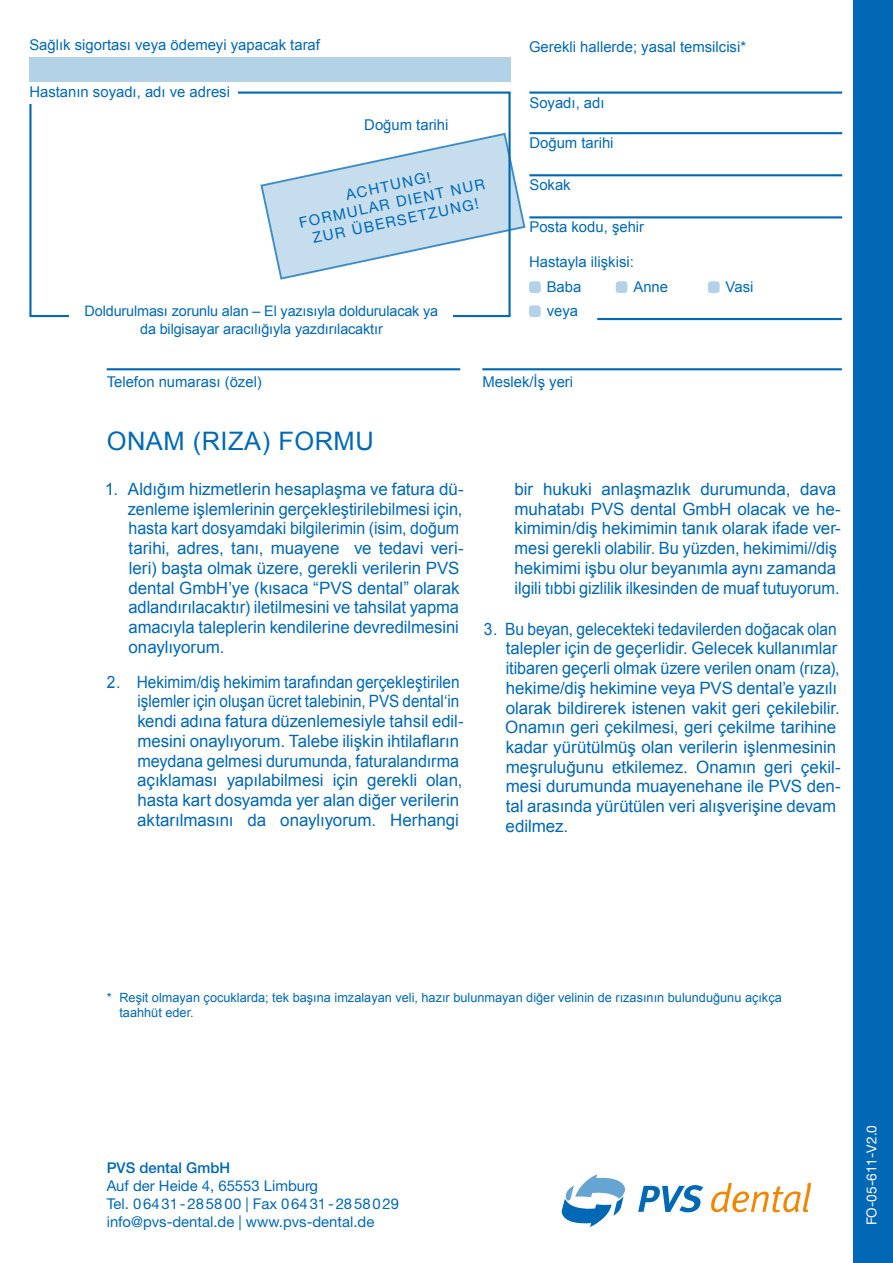
<style>
.page{position:relative;width:893px;height:1263px;background:#fff}
.page>*{position:absolute;margin:0;border:0;box-sizing:border-box;transform-origin:0 0}
.t1{font:25.5px "Arial";letter-spacing:.02em;color:#0068b4}
.t2{font:16.95px/19.8px "Arial";letter-spacing:-.005em;color:#0068b4}
.t3{font:16.95px/19.8px "Arial";letter-spacing:-.005em;color:#0068b4;scale:.92 1}
.t4{font:16.95px/19.8px "Arial";letter-spacing:-.005em;color:#0068b4;scale:.91 1}
.t5{font:14.85px "Arial";color:#0068b4}
.t6{font:14.85px/17.9px "Helvetica Neue LT Std";color:#0068b4;text-align:center}
.t7{font:500 14.85px "Helvetica Neue LT Std";color:#0068b4}
.t8{font:14.4px/17.2px "Arial";letter-spacing:-.01em;color:#0068b4;text-align:center}
.t9{font:13.8px "Helvetica Neue LT Std";color:#fff}
.t10{font:12.75px/15.3px "Arial";color:#0068b4}
</style>
<div class="page">
<svg style="left:260px;top:132px;width:266px;height:148px"></svg>
<div style="left:853px;top:0;width:40px;height:1263px;background:#0068b4"></div>
<hr style="left:597px;top:318px;width:245px;height:2px;background:#0068b4">
<hr style="left:529px;top:92px;width:313px;height:2px;background:#0068b4">
<hr style="left:529px;top:132px;width:313px;height:2px;background:#0068b4">
<hr style="left:529px;top:174px;width:313px;height:2px;background:#0068b4">
<hr style="left:529px;top:216px;width:313px;height:2px;background:#0068b4">
<div style="left:529px;top:281px;width:12px;height:12px;background:#b3d2e8;border-radius:3px"></div>
<div style="left:616px;top:281px;width:11px;height:12px;background:#b3d2e8;border-radius:3px"></div>
<div style="left:708px;top:281px;width:12px;height:12px;background:#b3d2e8;border-radius:3px"></div>
<div style="left:529px;top:305px;width:12px;height:12px;background:#b3d2e8;border-radius:3px"></div>
<div style="left:29px;top:57px;width:482px;height:24px;background:#b3d2e8"></div>
<hr style="left:107px;top:368px;width:353px;height:2px;background:#0068b4">
<hr style="left:482px;top:368px;width:360px;height:2px;background:#0068b4">
<div style="left:29px;top:92px;width:482px;height:225px;border:2px solid #0068b4"></div>
<div style="left:29px;top:86px;width:209px;height:17px;background:#fff"></div>
<div style="left:70px;top:306px;width:383px;height:28px;background:#fff"></div>
<svg style="left:638px;top:1185px;width:65px;height:27px"></svg>
<svg style="left:711px;top:1182px;width:100px;height:31px"></svg>
<svg style="left:561px;top:1174px;width:65px;height:53px"></svg>
<p class="t5" style="left:29px;top:35px;width:292px">Sağlık sigortası veya ödemeyi yapacak taraf</p>
<p class="t5" style="left:29px;top:82px;width:202px">Hastanın soyadı, adı ve adresi</p>
<p class="t5" style="left:364px;top:115px;width:86px">Doğum tarihi</p>
<p class="t6" style="left:294px;top:197px;width:191px;rotate:-12deg">ACHTUNG!<br>FORMULAR DIENT NUR<br>ZUR ÜBERSETZUNG!</p>
<p class="t8" style="left:85px;top:303px;width:355px">Doldurulması zorunlu alan – El yazısıyla doldurulacak ya da bilgisayar aracılığıyla yazdırılacaktır</p>
<p class="t5" style="left:529px;top:37px;width:219px">Gerekli hallerde; yasal temsilcisi*</p>
<p class="t5" style="left:529px;top:93px;width:77px">Soyadı, adı</p>
<p class="t5" style="left:529px;top:133px;width:86px">Doğum tarihi</p>
<p class="t5" style="left:529px;top:175px;width:43px">Sokak</p>
<p class="t5" style="left:529px;top:218px;width:116px">Posta kodu, şehir</p>
<p class="t5" style="left:529px;top:252px;width:106px">Hastayla ilişkisi:</p>
<p class="t5" style="left:547px;top:301px;width:33px">veya</p>
<p class="t5" style="left:633px;top:277px;width:36px">Anne</p>
<p class="t5" style="left:726px;top:277px;width:29px">Vasi</p>
<p class="t5" style="left:547px;top:277px;width:36px">Baba</p>
<p class="t5" style="left:107px;top:372px;width:157px">Telefon numarası (özel)</p>
<p class="t5" style="left:482px;top:372px;width:92px">Meslek/İş yeri</p>
<h1 class="t1" style="left:107px;top:425px;width:268px">ONAM (RIZA) FORMU</h1>
<p class="t2" style="left:128px;top:479px;width:337px;text-indent:-23px">1. Aldığım hizmetlerin hesaplaşma ve fatura dü&shy;zenleme işlemlerinin gerçekleştirilebilmesi için, hasta kart dosyamdaki bilgilerimin (isim, doğum tarihi, adres, tanı, muayene ve tedavi veri&shy;leri) başta olmak üzere, gerekli verilerin PVS dental GmbH’ye (kısaca “PVS dental” olarak adlandırılacaktır) iletilmesini ve tahsilat yapma amacıyla taleplerin kendilerine devredilmesini onaylıyorum.</p>
<p class="t4" style="left:137px;top:672px;width:360px;text-indent:-31px">2. Hekimim/diş hekimim tarafından gerçekleştirilen işlemler için oluşan ücret talebinin, PVS dental‘in kendi adına fatura düzenlemesiyle tahsil edil&shy;mesini onaylıyorum. Talebe ilişkin ihtilafların meydana gelmesi durumunda, faturalandırma açıklaması yapılabilmesi için gerekli olan, hasta kart dosyamda yer alan diğer verilerin aktarılmasını da onaylıyorum. Herhangi</p>
<p class="t2" style="left:514px;top:479px;width:328px">bir hukuki anlaşmazlık durumunda, dava muhatabı PVS dental GmbH olacak ve he&shy;kimimin/diş hekimimin tanık olarak ifade ver&shy;mesi gerekli olabilir. Bu yüzden, hekimimi//diş hekimimi işbu olur beyanımla aynı zamanda ilgili tıbbi gizlilik ilkesinden de muaf tutuyorum.</p>
<p class="t3" style="left:505px;top:619px;width:366px;text-indent:-21px">3. Bu beyan, gelecekteki tedavilerden doğacak olan talepler için de geçerlidir. Gelecek kullanımlar itibaren geçerli olmak üzere verilen onam (rıza), hekime/diş hekimine veya PVS dental’e yazılı olarak bildirerek istenen vakit geri çekilebilir.<br>Onamın geri çekilmesi, geri çekilme tarihine kadar yürütülmüş olan verilerin işlenmesinin meşruluğunu etkilemez. Onamın geri çekil&shy;mesi durumunda muayenehane ile PVS den&shy;tal arasında yürütülen veri alışverişine devam edilmez.</p>
<p class="t10" style="left:119px;top:989px;width:664px;text-indent:-13px">* Reşit olmayan çocuklarda; tek başına imzalayan veli, hazır bulunmayan diğer velinin de rızasının bulunduğunu açıkça taahhüt eder.</p>
<p class="t7" style="left:107px;top:1159px;width:125px">PVS dental GmbH</p>
<p class="t6" style="left:107px;top:1177px;width:294px;text-align:left">Auf der Heide 4, 65553 Limburg<br>Tel. 06431-285800 | Fax 06431-2858029 info@pvs-dental.de | www.pvs-dental.de</p>
<p class="t9" style="left:863px;top:1225px;width:102px;rotate:-90deg">FO-05-611-V2.0</p>
</div>
